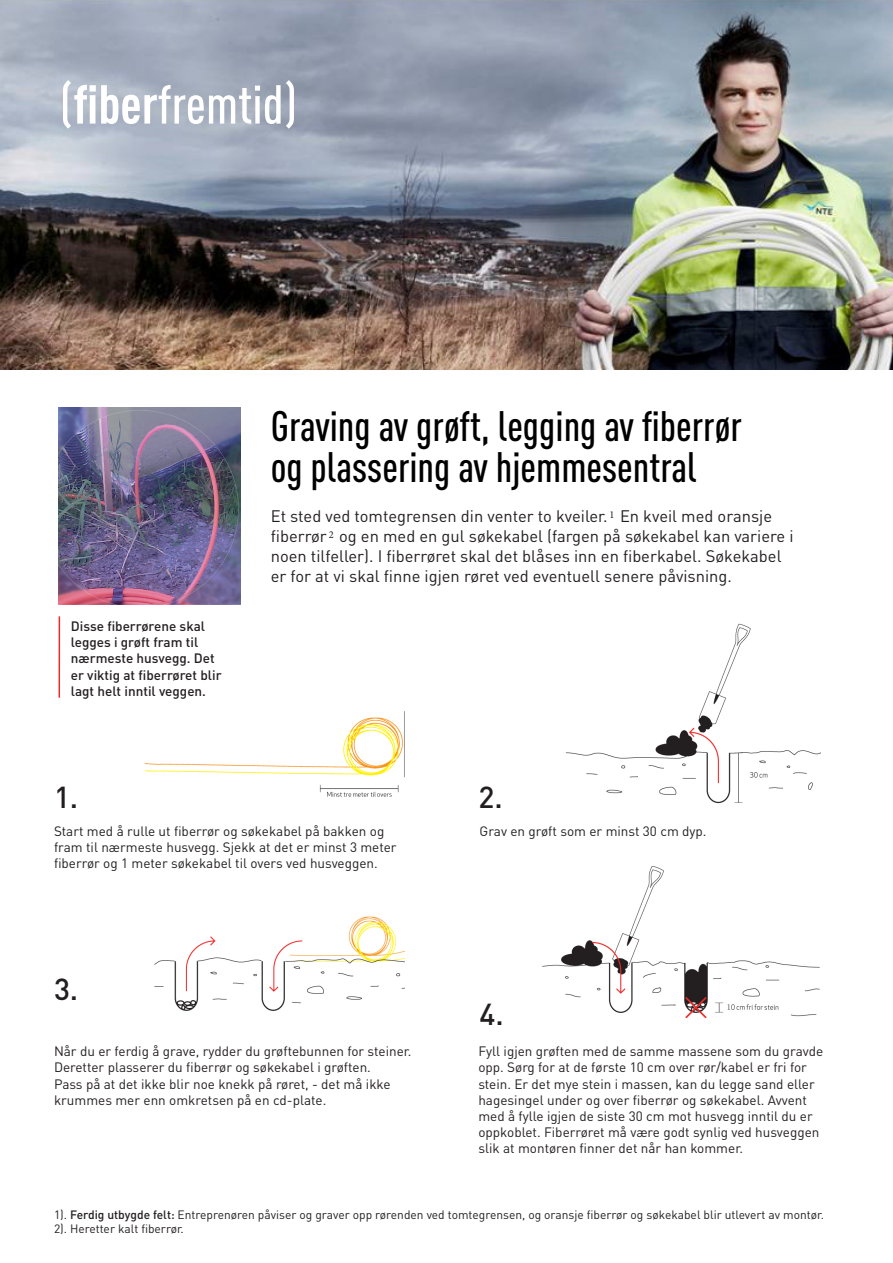
<style>
.page{position:relative;width:893px;height:1263px;background:#fff}
.page>*{position:absolute;margin:0;border:0;box-sizing:border-box;transform-origin:0 0}
.t1{font:500 54px "DIN Cond";color:#fff}
.t2{font:500 42px/40.5px "DIN Cond";color:#000}
.t3{font:500 30px "DIN";color:#231f20}
.t4{font:16.5px/19.8px "DIN";color:#231f20}
.t5{font:13.5px/16.2px "DIN";color:#231f20}
.t6{font:500 13.5px/16.2px "DIN";color:#231f20}
.t7{font:12px/14.4px "DIN";color:#231f20}
.t8{font:10.5px "Minion Pro";color:#231f20}
.s1{font-weight:700}
.s2{font-weight:500}
</style>
<div class="page">
<img style="left:0;top:0;width:893px;height:370px">
<img style="left:144px;top:711px;width:261px;height:86px">
<img style="left:566px;top:623px;width:255px;height:181px">
<img style="left:154px;top:916px;width:251px;height:95px">
<img style="left:542px;top:866px;width:278px;height:153px">
<img style="left:59px;top:408px;width:182px;height:197px">
<hr style="left:59px;top:616px;width:1px;height:82px;background:#ee2926">
<h1 class="t1" style="left:60px;top:72px;width:238px">(<span class="s1">fiber</span>fremtid)</h1>
<h2 class="t2" style="left:271px;top:405px;width:473px">Graving av grøft, legging av fiberrør og plassering av hjemmesentral</h2>
<p class="t6" style="left:71px;top:617px;width:152px">Disse fiberrørene skal legges i grøft fram til nærmeste husvegg. Det er viktig at fiberrøret blir lagt helt inntil veggen.</p>
<p class="t4" style="left:271px;top:506px;width:524px">Et sted ved tomtegrensen din venter to kveiler. En kveil med oransje fiberrør og en med en gul søkekabel (fargen på søkekabel kan variere i noen tilfeller). I fiberrøret skal det blåses inn en fiberkabel. Søkekabel er for at vi skal finne igjen røret ved eventuell senere påvisning.</p>
<p class="t8" style="left:609px;top:507px;width:7px">1</p>
<p class="t8" style="left:329px;top:528px;width:7px">2</p>
<h3 class="t3" style="left:54px;top:778px;width:26px">1.</h3>
<h3 class="t3" style="left:478px;top:778px;width:26px">2.</h3>
<p class="t5" style="left:54px;top:823px;width:344px">Start med å rulle ut fiberrør og søkekabel på bakken og fram til nærmeste husvegg. Sjekk at det er minst 3 meter fiberrør og 1 meter søkekabel til overs ved husveggen.</p>
<p class="t5" style="left:480px;top:823px;width:228px">Grav en grøft som er minst 30 cm dyp.</p>
<h3 class="t3" style="left:54px;top:970px;width:26px">3.</h3>
<h3 class="t3" style="left:480px;top:995px;width:26px">4.</h3>
<p class="t5" style="left:54px;top:1043px;width:359px">Når du er ferdig å grave, rydder du grøftebunnen for steiner.<br>Deretter plasserer du fiberrør og søkekabel i grøften.<br>Pass på at det ikke blir noe knekk på røret, - det må ikke krummes mer enn omkretsen på en cd-plate.</p>
<p class="t5" style="left:478px;top:1043px;width:346px">Fyll igjen grøften med de samme massene som du gravde opp. Sørg for at de første 10 cm over rør/kabel er fri for stein. Er det mye stein i massen, kan du legge sand eller hagesingel under og over fiberrør og søkekabel. Avvent med å fylle igjen de siste 30 cm mot husvegg inntil du er oppkoblet. Fiberrøret må være godt synlig ved husveggen slik at montøren finner det når han kommer.</p>
<p class="t7" style="left:54px;top:1207px;width:772px">1). <span class="s2">Ferdig utbygde felt:</span> Entreprenøren påviser og graver opp rørenden ved tomtegrensen, og oransje fiberrør og søkekabel blir utlevert av montør.<br>2). Heretter kalt fiberrør.</p>
</div>
